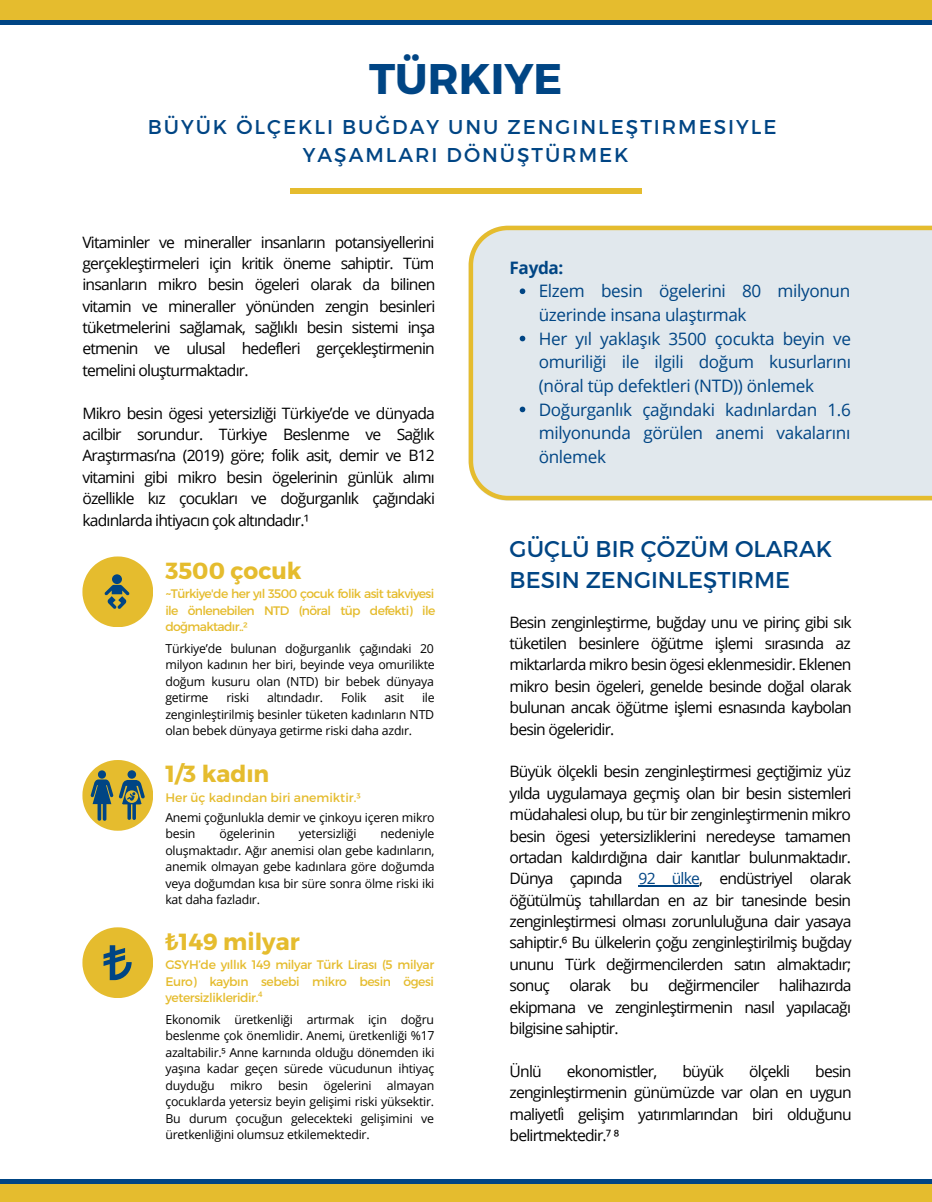
<style>
.page{position:relative;width:932px;height:1202px;background:#fff}
.page>*{position:absolute;margin:0;border:0;box-sizing:border-box;transform-origin:0 0}
.t1{font:700 42.75px "Montserrat";color:#004584}
.t2{font:700 23.25px "Montserrat";color:#e5bc2e}
.t3{font:22.8px/31px "Montserrat";color:#004584}
.t4{font:19.95px "Montserrat";letter-spacing:.1em;color:#004584}
.t5{font:17.1px/23.7px "Open Sans";letter-spacing:-.02em;color:#004584;text-align:justify}
.t6{font:700 17.1px "Open Sans";letter-spacing:-.02em;color:#004584}
.t7{font:15.75px/21.3px "Open Sans";letter-spacing:-.05em;color:#000;text-align:justify}
.t8{font:12.3px/16.5px "Open Sans";letter-spacing:-.02em;color:#000;text-align:justify}
.t9{font:12.3px/16.5px "Montserrat";letter-spacing:-.03em;color:#e5bc2e;text-align:justify}
.t10{font:12.3px "Montserrat";color:#e5bc2e}
.t11{font:10.05px "Open Sans";color:#000}
.s1{font-family:"Noto Sans"}
.s2{color:#004584}
</style>
<div class="page">
<div style="left:468px;top:226px;width:464px;height:274px;background:#e1e8ed"></div>
<div style="left:290px;top:189px;width:351px;height:5px;background:#e5bc2e"></div>
<svg style="left:82px;top:760px;width:71px;height:70px"></svg>
<svg style="left:82px;top:556px;width:71px;height:71px"></svg>
<svg style="left:82px;top:927px;width:71px;height:71px"></svg>
<svg style="left:519px;top:288px;width:6px;height:6px"></svg>
<svg style="left:519px;top:336px;width:6px;height:5px"></svg>
<svg style="left:519px;top:406px;width:6px;height:6px"></svg>
<hr style="left:638px;top:885px;width:61px;height:1px;background:#004584">
<div style="left:0;top:1179px;width:932px;height:5px;background:#004584"></div>
<div style="left:0;top:1184px;width:932px;height:17px;background:#e5bc2e"></div>
<hr style="left:0;top:20px;width:932px;height:4px;background:#004584">
<div style="left:0;top:0;width:932px;height:20px;background:#e5bc2e"></div>
<p class="t1" style="left:369px;top:51px;width:195px">TÜRKIYE</p>
<p class="t4" style="left:148px;top:114px;width:630px">BÜYÜK ÖLÇEKLI BUĞDAY UNU ZENGINLEŞTIRMESIYLE</p>
<p class="t4" style="left:303px;top:142px;width:327px">YAŞAMLARI DÖNÜŞTÜRMEK</p>
<p class="t7" style="left:82px;top:231px;width:354px">Vitaminler ve mineraller insanların potansiyellerini gerçekleştirmeleri için kritik öneme sahiptir. Tüm insanların mikro besin ögeleri olarak da bilinen vitamin ve mineraller yönünden zengin besinleri tüketmelerini sağlamak, sağlıklı besin sistemi inşa etmenin ve ulusal hedefleri gerçekleştirmenin temelini oluşturmaktadır.</p>
<p class="t7" style="left:82px;top:402px;width:354px">Mikro besin ögesi yetersizliği Türkiye’de ve dünyada acilbir sorundur. Türkiye Beslenme ve Sağlık Araştırması’na (2019) göre; folik asit, demir ve B12 vitamini gibi mikro besin ögelerinin günlük alımı özellikle kız çocukları ve doğurganlık çağındaki kadınlarda ihtiyacın çok altındadır.¹</p>
<p class="t2" style="left:165px;top:555px;width:138px">3500 çocuk</p>
<p class="t9" style="left:165px;top:585px;width:271px">~Türkiye'de her yıl 3500 çocuk folik asit takviyesi ile önlenebilen NTD (nöral tüp defekti) ile doğmaktadır..²</p>
<p class="t8" style="left:165px;top:639px;width:271px">Türkiye’de bulunan doğurganlık çağındaki 20 milyon kadının her biri, beyinde veya omurilikte doğum kusuru olan (NTD) bir bebek dünyaya getirme</p>
<p class="t8" style="left:165px;top:689px;width:271px;text-indent:256px">ile zenginleştirilmiş besinler tüketen kadınların NTD olan bebek dünyaya getirme riski daha azdır.</p>
<p class="t8" style="left:226px;top:689px;width:24px">riski</p>
<p class="t8" style="left:267px;top:689px;width:57px">altındadır.</p>
<p class="t8" style="left:341px;top:689px;width:27px">Folik</p>
<p class="t8" style="left:384px;top:689px;width:21px">asit</p>
<p class="t2" style="left:165px;top:759px;width:105px">1/3 kadın</p>
<p class="t10" style="left:165px;top:789px;width:197px">Her üç kadından biri anemiktir.³</p>
<p class="t8" style="left:165px;top:808px;width:271px">Anemi çoğunlukla demir ve çinkoyu içeren mikro besin</p>
<p class="t8" style="left:165px;top:825px;width:271px;text-indent:215px">nedeniyle oluşmaktadır. Ağır anemisi olan gebe kadınların, anemik olmayan gebe kadınlara göre doğumda veya doğumdan kısa bir süre sonra ölme riski iki kat daha fazladır.</p>
<p class="t8" style="left:219px;top:825px;width:57px">ögelerinin</p>
<p class="t8" style="left:299px;top:825px;width:59px">yetersizliği</p>
<p class="t2" style="left:165px;top:926px;width:136px"><span class="s1">₺</span>149 milyar</p>
<p class="t9" style="left:165px;top:956px;width:270px">GSYH’de yıllık 149 milyar Türk Lirası (5 milyar Euro) kaybın sebebi mikro besin ögesi yetersizlikleridir.<span class="s1">⁴</span></p>
<p class="t8" style="left:165px;top:1011px;width:271px">Ekonomik üretkenliği artırmak için doğru beslenme çok önemlidir. Anemi, üretkenliği %17 azaltabilir.⁵ Anne karnında olduğu dönemden iki yaşına kadar geçen sürede vücudunun ihtiyaç duyduğu mikro besin ögelerini almayan çocuklarda yetersiz beyin gelişimi riski yüksektir.<br>Bu durum çocuğun gelecekteki gelişimini ve üretkenliğini olumsuz etkilemektedir.</p>
<p class="t6" style="left:509px;top:255px;width:55px">Fayda:</p>
<p class="t5" style="left:538px;top:279px;width:313px">Elzem besin ögelerini 80 milyonun üzerinde insana ulaştırmak</p>
<p class="t5" style="left:538px;top:326px;width:314px">Her yıl yaklaşık 3500 çocukta beyin ve omuriliği ile ilgili doğum kusurlarını (nöral tüp defektleri (NTD)) önlemek</p>
<p class="t5" style="left:538px;top:397px;width:314px">Doğurganlık çağındaki kadınlardan 1.6 milyonunda görülen anemi vakalarını önlemek</p>
<p class="t3" style="left:509px;top:532px;width:324px">GÜÇLÜ BIR ÇÖZÜM OLARAK<br>BESIN ZENGINLEŞTIRME</p>
<p class="t7" style="left:509px;top:611px;width:344px">Besin zenginleştirme, buğday unu ve pirinç gibi sık tüketilen besinlere öğütme işlemi sırasında az miktarlarda mikro besin ögesi eklenmesidir. Eklenen mikro besin ögeleri, genelde besinde doğal olarak bulunan ancak öğütme işlemi esnasında kaybolan besin ögeleridir.</p>
<p class="t7" style="left:509px;top:760px;width:343px">Büyük ölçekli besin zenginleştirmesi geçtiğimiz yüz yılda uygulamaya geçmiş olan bir besin sistemleri müdahalesi olup, bu tür bir zenginleştirmenin mikro besin ögesi yetersizliklerini neredeyse tamamen ortadan kaldırdığına dair kanıtlar bulunmaktadır.<br>Dünya çapında <span class="s2">92 ülke</span>, endüstriyel olarak öğütülmüş tahıllardan en az bir tanesinde besin zenginleştirmesi olması zorunluluğuna dair yasaya sahiptir.⁶ Bu ülkelerin çoğu zenginleştirilmiş buğday ununu Türk değirmencilerden satın almaktadır; sonuç olarak bu değirmenciler halihazırda ekipmana ve zenginleştirmenin nasıl yapılacağı bilgisine sahiptir.</p>
<p class="t7" style="left:509px;top:1060px;width:34px">Ünlü</p>
<p class="t7" style="left:567px;top:1060px;width:92px">ekonomistler,</p>
<p class="t7" style="left:682px;top:1060px;width:43px">büyük</p>
<p class="t7" style="left:749px;top:1060px;width:43px">ölçekli</p>
<p class="t7" style="left:509px;top:1060px;width:344px;text-indent:306px">besin zenginleştirmenin günümüzde var olan en uygun maliyetli gelişim yatırımlarından biri olduğunu belirtmektedir.⁷ ⁸</p>
<p class="t11" style="left:560px;top:1097px;width:4px">,</p>
</div>
